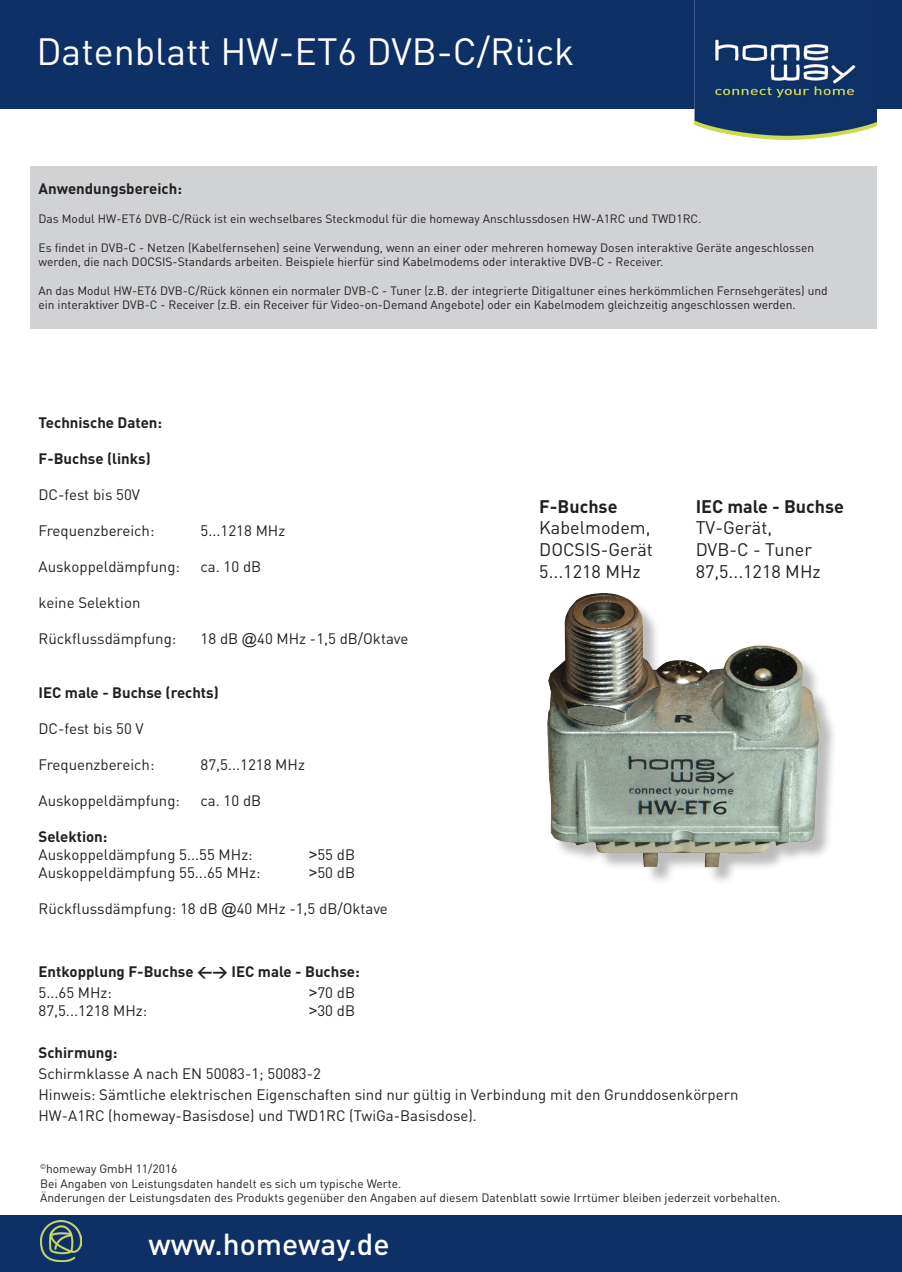
<style>
.page{position:relative;width:902px;height:1272px;background:#fff}
.page>*{position:absolute;margin:0;border:0;box-sizing:border-box;transform-origin:0 0}
.t1{font:37.5px "DIN";color:#fff}
.t2{font:500 30px "DIN";color:#fff}
.t3{font:18px/21.6px "DIN";color:#231f20}
.t4{font:15px/21px "DIN";color:#231f20}
.t5{font:700 15px "DIN";color:#231f20}
.t6{font:12px/14.4px "DIN";color:#231f20}
.s1{font-family:"Arial"}
.s2{font-weight:700}
</style>
<div class="page">
<div style="left:30px;top:166px;width:846px;height:162px;background:#d1d2d4"></div>
<div style="left:0;top:0;width:901px;height:108px;background:#0d3166"></div>
<div style="left:0;top:1215px;width:901px;height:56px;background:#0d3166"></div>
<img style="left:694px;top:0;width:182px;height:140px">
<img style="left:41px;top:1220px;width:41px;height:41px">
<img style="left:547px;top:593px;width:287px;height:288px">
<p class="t1" style="left:36px;top:28px;width:539px">Datenblatt HW-ET6 DVB-C/Rück</p>
<p class="t5" style="left:38px;top:179px;width:145px">Anwendungsbereich:</p>
<p class="t6" style="left:38px;top:211px;width:664px">Das Modul HW-ET6 DVB-C/Rück ist ein wechselbares Steckmodul für die homeway Anschlussdosen HW-A1RC und TWD1RC.</p>
<p class="t6" style="left:38px;top:240px;width:777px">Es findet in DVB-C - Netzen (Kabelfernsehen) seine Verwendung, wenn an einer oder mehreren homeway Dosen interaktive Geräte angeschlossen werden, die nach DOCSIS-Standards arbeiten. Beispiele hierfür sind Kabelmodems oder interaktive DVB-C - Receiver.</p>
<p class="t6" style="left:38px;top:283px;width:790px">An das Modul HW-ET6 DVB-C/Rück können ein normaler DVB-C - Tuner (z.B. der integrierte Ditigaltuner eines herkömmlichen Fernsehgerätes) und ein interaktiver DVB-C - Receiver (z.B. ein Receiver für Video-on-Demand Angebote) oder ein Kabelmodem gleichzeitig angeschlossen werden.</p>
<p class="t5" style="left:38px;top:413px;width:125px">Technische Daten:</p>
<p class="t5" style="left:38px;top:449px;width:114px">F-Buchse (links)</p>
<p class="t4" style="left:38px;top:484px;width:103px">DC-fest bis 50V</p>
<p class="t4" style="left:38px;top:520px;width:117px">Frequenzbereich:</p>
<p class="t4" style="left:200px;top:520px;width:86px">5...1218 MHz</p>
<p class="t4" style="left:38px;top:556px;width:143px">Auskoppeldämpfung:</p>
<p class="t4" style="left:200px;top:556px;width:62px">ca. 10 dB</p>
<p class="t4" style="left:38px;top:592px;width:103px">keine Selektion</p>
<p class="t4" style="left:38px;top:628px;width:139px">Rückflussdämpfung:</p>
<p class="t4" style="left:200px;top:628px;width:209px">18 dB <span class="s1">@</span>40 MHz -1,5 dB/Oktave</p>
<p class="t5" style="left:38px;top:683px;width:182px">IEC male - Buchse (rechts)</p>
<p class="t4" style="left:38px;top:718px;width:107px">DC-fest bis 50 V</p>
<p class="t4" style="left:38px;top:754px;width:117px">Frequenzbereich:</p>
<p class="t4" style="left:200px;top:754px;width:106px">87,5...1218 MHz</p>
<p class="t4" style="left:38px;top:790px;width:143px">Auskoppeldämpfung:</p>
<p class="t4" style="left:200px;top:790px;width:62px">ca. 10 dB</p>
<p class="t5" style="left:38px;top:827px;width:70px">Selektion:</p>
<p class="t4" style="left:38px;top:844px;width:216px">Auskoppeldämpfung 5...55 MHz:</p>
<p class="t4" style="left:308px;top:844px;width:48px"><span class="s1">&gt;</span>55 dB</p>
<p class="t4" style="left:38px;top:862px;width:223px">Auskoppeldämpfung 55...65 MHz:</p>
<p class="t4" style="left:308px;top:862px;width:48px"><span class="s1">&gt;</span>50 dB</p>
<p class="t4" style="left:38px;top:898px;width:351px">Rückflussdämpfung: 18 dB <span class="s1">@</span>40 MHz -1,5 dB/Oktave</p>
<p class="t3" style="left:539px;top:495px;width:115px"><span class="s2">F-Buchse<br></span>Kabelmodem,<br>DOCSIS-Gerät<br>5...1218 MHz</p>
<p class="t3" style="left:695px;top:495px;width:150px"><span class="s2">IEC male - Buchse<br></span>TV-Gerät,<br>DVB-C - Tuner<br>87,5...1218 MHz</p>
<p class="t5" style="left:38px;top:962px;width:323px">Entkopplung F-Buchse &lt;&gt; IEC male - Buchse:</p>
<p class="t4" style="left:38px;top:982px;width:75px">5...65 MHz:</p>
<p class="t4" style="left:308px;top:982px;width:48px"><span class="s1">&gt;</span>70 dB</p>
<p class="t4" style="left:38px;top:1000px;width:110px">87,5...1218 MHz:</p>
<p class="t4" style="left:308px;top:1000px;width:48px"><span class="s1">&gt;</span>30 dB</p>
<p class="t5" style="left:38px;top:1043px;width:80px">Schirmung:</p>
<p class="t4" style="left:38px;top:1063px;width:701px">Schirmklasse A nach EN 50083-1; 50083-2<br>Hinweis: Sämtliche elektrischen Eigenschaften sind nur gültig in Verbindung mit den Grunddosenkörpern<br>HW-A1RC (homeway-Basisdose) und TWD1RC (TwiGa-Basisdose).</p>
<p class="t6" style="left:40px;top:1161px;width:741px"><sup>©</sup>homeway GmbH 11/2016<br>Bei Angaben von Leistungsdaten handelt es sich um typische Werte.<br>Änderungen der Leistungsdaten des Produkts gegenüber den Angaben auf diesem Datenblatt sowie Irrtümer bleiben jederzeit vorbehalten.</p>
<p class="t2" style="left:148px;top:1225px;width:243px">www.homeway.de</p>
</div>
